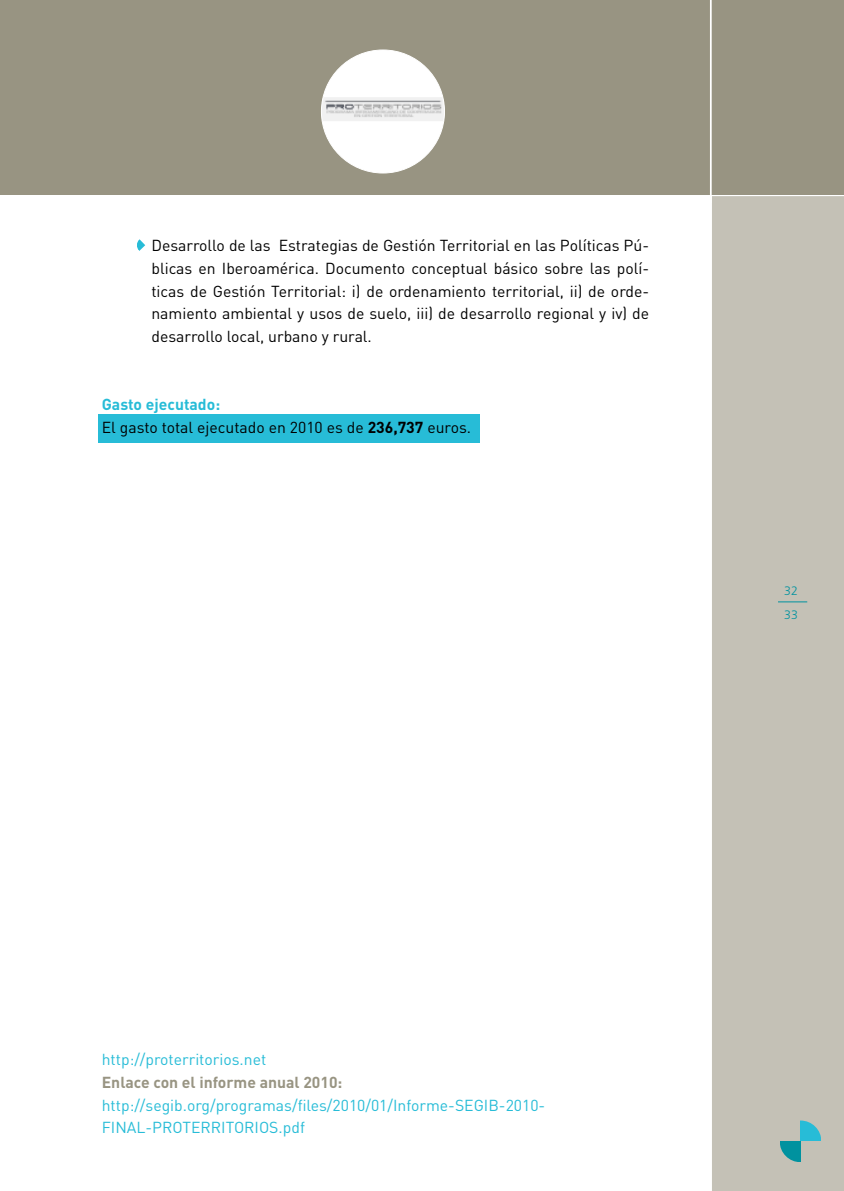
<style>
.page{position:relative;width:844px;height:1191px;background:#fff}
.page>*{position:absolute;margin:0;border:0;box-sizing:border-box;transform-origin:0 0}
.t1{font:15.75px/22.8px "DIN";color:#000;text-align:justify}
.t2{font:15.75px/22.8px "DIN";color:#27bcd7}
.t3{font:700 15.75px "DIN";color:#989482}
.t4{font:300 12.25px "Frutiger";color:#00929f}
.s1{font-weight:700;color:#27bcd7}
.s2{font-weight:700}
</style>
<div class="page">
<div style="left:711px;top:194px;width:132px;height:997px;background:#c4c1b6"></div>
<hr style="left:777px;top:601px;width:30px;height:1px;background:#00929f">
<svg style="left:779px;top:1141px;width:21px;height:21px"></svg>
<svg style="left:800px;top:1120px;width:21px;height:21px"></svg>
<div style="left:0;top:0;width:843px;height:194px;background:#989482"></div>
<div style="left:98px;top:414px;width:381px;height:28px;background:#27bcd7"></div>
<svg style="left:137px;top:239px;width:8px;height:12px"></svg>
<div style="left:321px;top:50px;width:123px;height:123px;background:#fff;border-radius:50%"></div>
<img style="left:321px;top:97px;width:123px;height:24px">
<hr style="left:709px;top:0;width:2px;height:203px;background:#fff">
<p class="t1" style="left:151px;top:234px;width:499px">Desarrollo de las Estrategias de Gestión Territorial en las Políticas Pú&shy;blicas en I beroamérica. Documento conceptual básico sobre las polí&shy;ticas de Gestión Territorial: i) de ordenamiento territorial, ii) de orde&shy;namiento ambiental y usos de suelo, iii) de desarrollo regional y iv) de desarrollo local, urbano y rural.</p>
<p class="t1" style="left:102px;top:393px;width:371px"><span class="s1">Gasto ejecutado:<br></span>El gasto total ejecutado en 2010 es de <span class="s2">236,737</span> euros.</p>
<p class="t4" style="left:784px;top:583px;width:15px">32</p>
<p class="t4" style="left:784px;top:607px;width:15px">33</p>
<p class="t2" style="left:102px;top:1047px;width:166px">http://proterritorios.net</p>
<p class="t3" style="left:102px;top:1071px;width:242px">Enlace con el informe anual 2010:</p>
<p class="t2" style="left:102px;top:1093px;width:445px">http://segib.org/programas/files/2010/01/I nforme-SEGI B-2010-<br>FINAL</p>
<p class="t2" style="left:145px;top:1116px;width:17px">-PRO</p>
<p class="t2" style="left:182px;top:1116px;width:18px">TERRI</p>
<p class="t2" style="left:226px;top:1116px;width:18px">TORIO</p>
<p class="t2" style="left:269px;top:1116px;width:37px">S.pdf</p>
</div>
